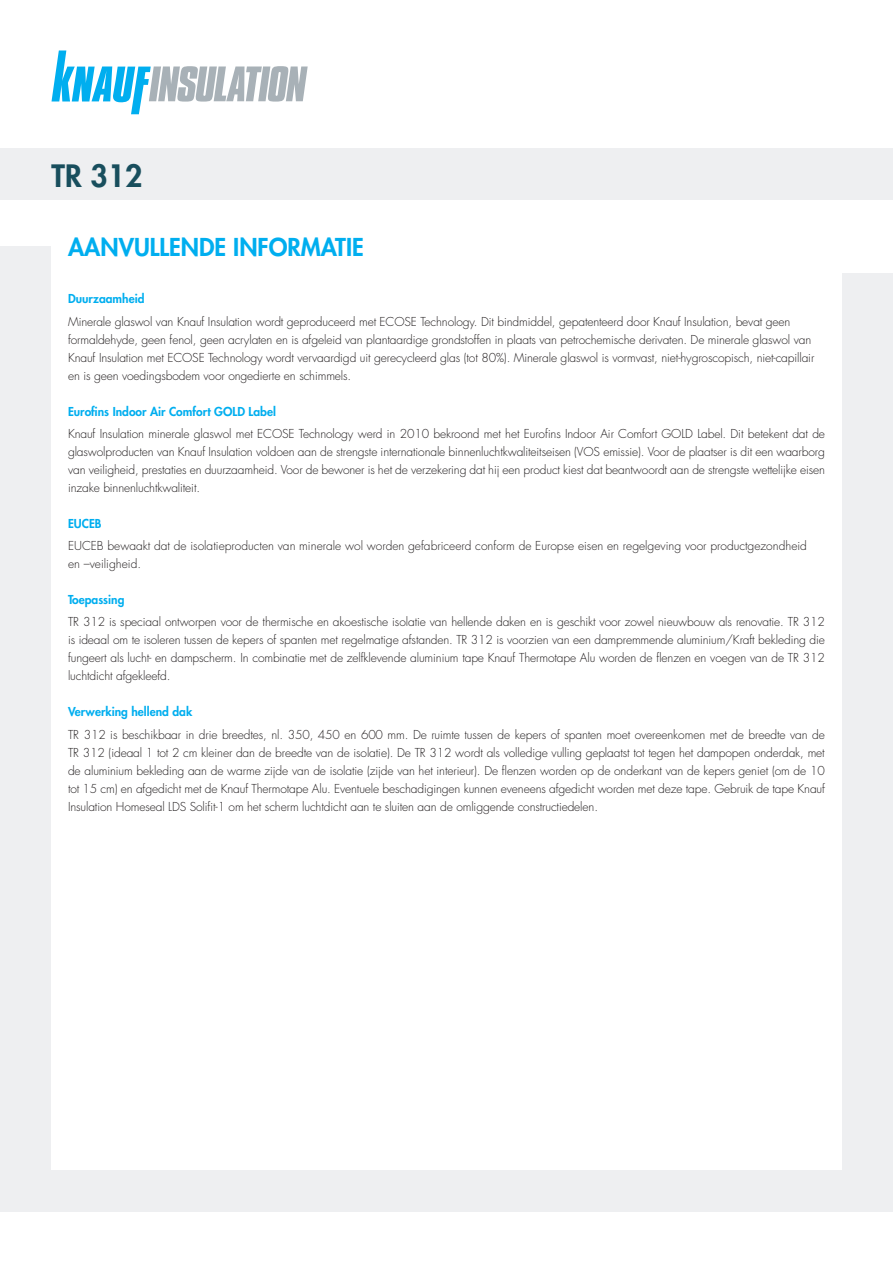
<style>
.page{position:relative;width:893px;height:1263px;background:#fff}
.page>*{position:absolute;margin:0;border:0;box-sizing:border-box;transform-origin:0 0}
.t1{font:800 30px "Futura Std";color:#184e5d}
.t2{font:800 24px "Futura Std";color:#00aeef}
._3_1-Texte_courrant{font:300 12px/18px "Futura Std";letter-spacing:-.01em;color:#231f20;text-align:justify}
._2_1-Titres_texte_co{font:800 12px "Futura Std";color:#00aeef}
</style>
<div class="page">
<div style="left:0;top:247px;width:893px;height:965px;background:#eeeff1"></div>
<div style="left:51px;top:221px;width:791px;height:948px;background:#fff"></div>
<div style="left:0;top:149px;width:893px;height:51px;background:#eeeff1"></div>
<div style="left:814px;top:221px;width:79px;height:51px;background:#fff"></div>
<svg style="left:52px;top:50px;width:256px;height:64px"></svg>
<p class="t1" style="left:52px;top:157px;width:92px">TR 312</p>
<p class="t2" style="left:68px;top:232px;width:297px">AANVULLENDE INFORMATIE</p>
<p class="_2_1-Titres_texte_co" style="left:68px;top:291px;width:78px">Duurzaamheid</p>
<p class="_3_1-Texte_courrant" style="left:68px;top:313px;width:748px;text-align:left">Minerale glaswol van Knauf Insulation wordt geproduceerd met ECOSE Technology. Dit bindmiddel, gepatenteerd door Knauf Insulation, bevat geen formaldehyde, geen fenol, geen acrylaten en is afgeleid van plantaardige grondstoffen in plaats van petrochemische derivaten. De minerale glaswol van Knauf Insulation met ECOSE Technology wordt vervaardigd uit gerecycleerd glas (tot 80%). Minerale glaswol is vormvast, niet-hygroscopisch, niet-capillair en is geen voedingsbodem voor ongedierte en schimmels.</p>
<p class="_2_1-Titres_texte_co" style="left:68px;top:404px;width:209px">Eurofins Indoor Air Comfort GOLD Label</p>
<p class="_3_1-Texte_courrant" style="left:68px;top:425px;width:758px">Knauf Insulation minerale glaswol met ECOSE Technology werd in 2010 bekroond met het Eurofins Indoor Air Comfort GOLD Label. Dit betekent dat de glaswolproducten van Knauf Insulation voldoen aan de strengste internationale binnenluchtkwaliteitseisen (VOS emissie). Voor de plaatser is dit een waarborg van veiligheid, prestaties en duurzaamheid. Voor de bewoner is het de verzekering dat hij een product kiest dat beantwoordt aan de strengste wettelijke eisen inzake binnenluchtkwaliteit.</p>
<p class="_2_1-Titres_texte_co" style="left:68px;top:516px;width:35px">EUCEB</p>
<p class="_3_1-Texte_courrant" style="left:68px;top:537px;width:740px">EUCEB bewaakt dat de isolatieproducten van minerale wol worden gefabriceerd conform de Europse eisen en regelgeving voor productgezondheid en –veiligheid.</p>
<p class="_2_1-Titres_texte_co" style="left:68px;top:592px;width:58px">Toepassing</p>
<p class="_3_1-Texte_courrant" style="left:68px;top:613px;width:758px">TR 312 is speciaal ontworpen voor de thermische en akoestische isolatie van hellende daken en is geschikt voor zowel nieuwbouw als renovatie. TR 312 is ideaal om te isoleren tussen de kepers of spanten met regelmatige afstanden. TR 312 is voorzien van een dampremmende aluminium/Kraft bekleding die fungeert als lucht- en dampscherm. In combinatie met de zelfklevende aluminium tape Knauf Thermotape Alu worden de flenzen en voegen van de TR 312 luchtdicht afgekleefd.</p>
<p class="_2_1-Titres_texte_co" style="left:68px;top:704px;width:126px">Verwerking hellend dak</p>
<p class="_3_1-Texte_courrant" style="left:68px;top:726px;width:758px">TR 312 is beschikbaar in drie breedtes, nl. 350, 450 en 600 mm. De ruimte tussen de kepers of spanten moet overeenkomen met de breedte van de TR 312 (ideaal 1 tot 2 cm kleiner dan de breedte van de isolatie). De TR 312 wordt als volledige vulling geplaatst tot tegen het dampopen onderdak, met de aluminium bekleding aan de warme zijde van de isolatie (zijde van het interieur). De flenzen worden op de onderkant van de kepers geniet (om de 10 tot 15 cm) en afgedicht met de Knauf Thermotape Alu. Eventuele beschadigingen kunnen eveneens afgedicht worden met deze tape. Gebruik de tape Knauf Insulation Homeseal LDS Solifit-1 om het scherm luchtdicht aan te sluiten aan de omliggende constructiedelen.</p>
</div>
